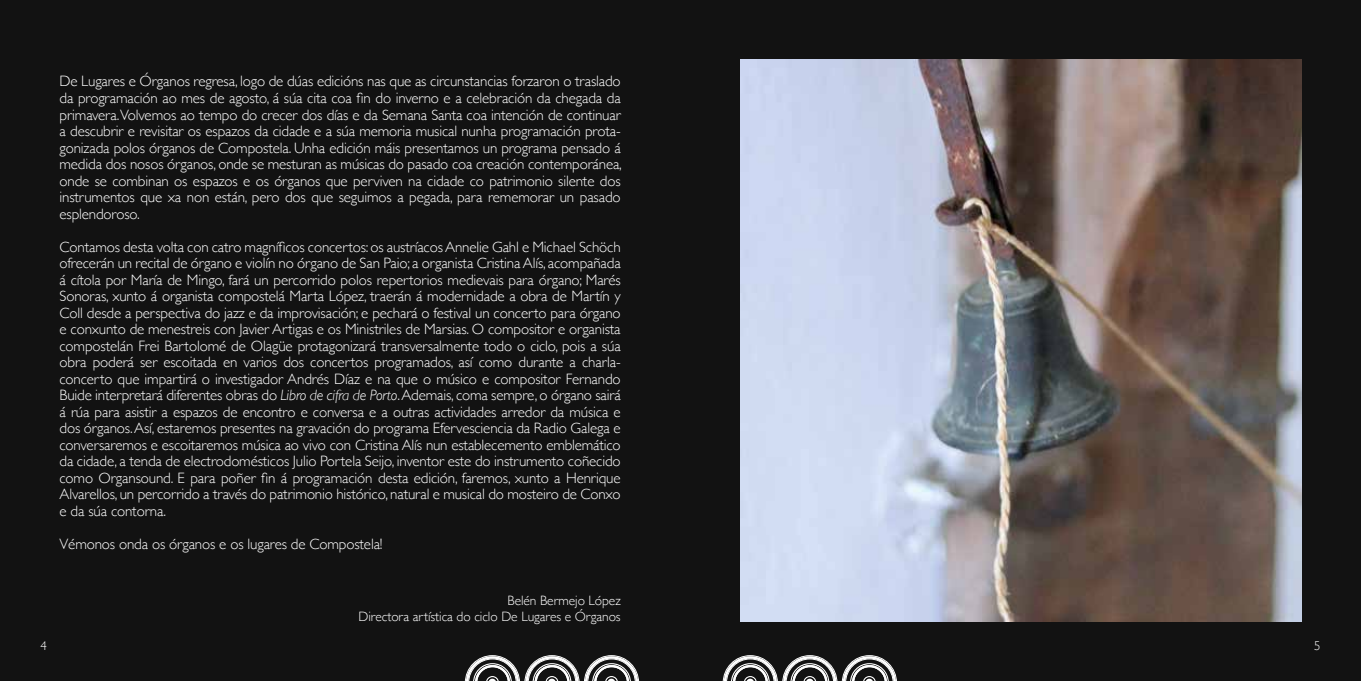
<style>
.page{position:relative;width:1361px;height:681px;background:#fff}
.page>*{position:absolute;margin:0;border:0;box-sizing:border-box;transform-origin:0 0}
.t1{font:300 15px/16.5px "Gill Sans";letter-spacing:-.01em;color:#fff;text-align:justify}
.t2{font:300 13.5px/16.5px "Gill Sans";letter-spacing:-.005em;color:#fff;text-align:right}
.t3{font:300 12.75px "Gill Sans";color:#fff}
.s1{font-style:italic}
</style>
<div class="page">
<div style="left:680px;top:0;width:681px;height:680px;background:#121212"></div>
<div style="left:0;top:0;width:680px;height:680px;background:#121212"></div>
<svg style="left:722px;top:655px;width:175px;height:25px"></svg>
<svg style="left:464px;top:655px;width:175px;height:26px"></svg>
<img style="left:740px;top:60px;width:561px;height:561px">
<p class="t1" style="left:60px;top:73px;width:564px">De Lugares e Órganos regresa, logo de dúas edicións nas que as circunstancias forzaron o traslado da programación ao mes de agosto, á súa cita coa fin do inverno e a celebración da chegada da primavera.Volvemos ao tempo do crecer dos días e da Semana Santa coa intención de continuar a descubrir e revisitar os espazos da cidade e a súa memoria musical nunha programación prota&shy;gonizada polos órganos de Compostela. Unha edición máis presentamos un programa pensado á medida dos nosos órganos, onde se mesturan as músicas do pasado coa creación contemporánea, onde se combinan os espazos e os órganos que perviven na cidade co patrimonio silente dos instrumentos que xa non están, pero dos que seguimos a pegada, para rememorar un pasado esplendoroso.</p>
<p class="t1" style="left:60px;top:238px;width:563px">Contamos desta volta con catro magníficos concertos: os austríacos Annelie Gahl e Michael Schöch ofrecerán un recital de órgano e violín no órgano de San Paio; a organista Cristina Alís, acompañada á cítola por María de Mingo, fará un percorrido polos repertorios medievais para órgano; Marés Sonoras, xunto á organista compostelá Marta López, traerán á modernidade a obra de Martín y Coll desde a perspectiva do jazz e da improvisación; e pechará o festival un concerto para órgano e conxunto de menestreis con Javier Artigas e os Ministriles de Marsias. O compositor e organista compostelán Frei Bartolomé de Olagüe protagonizará transversalmente todo o ciclo, pois a súa obra poderá ser escoitada en varios dos concertos programados, así como durante a charla&shy;concerto que impartirá o investigador Andrés Díaz e na que o músico e compositor Fernando Buide interpretará diferentes obras do <span class="s1">Libro de cifra de Porto</span>. Ademais, coma sempre, o órgano sairá á rúa para asistir a espazos de encontro e conversa e a outras actividades arredor da música e dos órganos. Así, estaremos presentes na gravación do programa Efervesciencia da Radio Galega e conversaremos e escoitaremos música ao vivo con Cristina Alís nun establecemento emblemático da cidade, a tenda de electrodomésticos Julio Portela Seijo, inventor este do instrumento coñecido como Organsound. E para poñer fin á programación desta edición, faremos, xunto a Henrique Alvarellos, un percorrido a través do patrimonio histórico, natural e musical do mosteiro de Conxo e da súa contorna.</p>
<p class="t1" style="left:60px;top:535px;width:324px">Vémonos onda os órganos e os lugares de Compostela!</p>
<p class="t2" style="left:359px;top:591px;width:264px">Belén Bermejo López<br>Directora artística do ciclo De Lugares e Órganos</p>
<p class="t3" style="left:40px;top:635px;width:8px">4</p>
<p class="t3" style="left:1314px;top:635px;width:8px">5</p>
</div>
